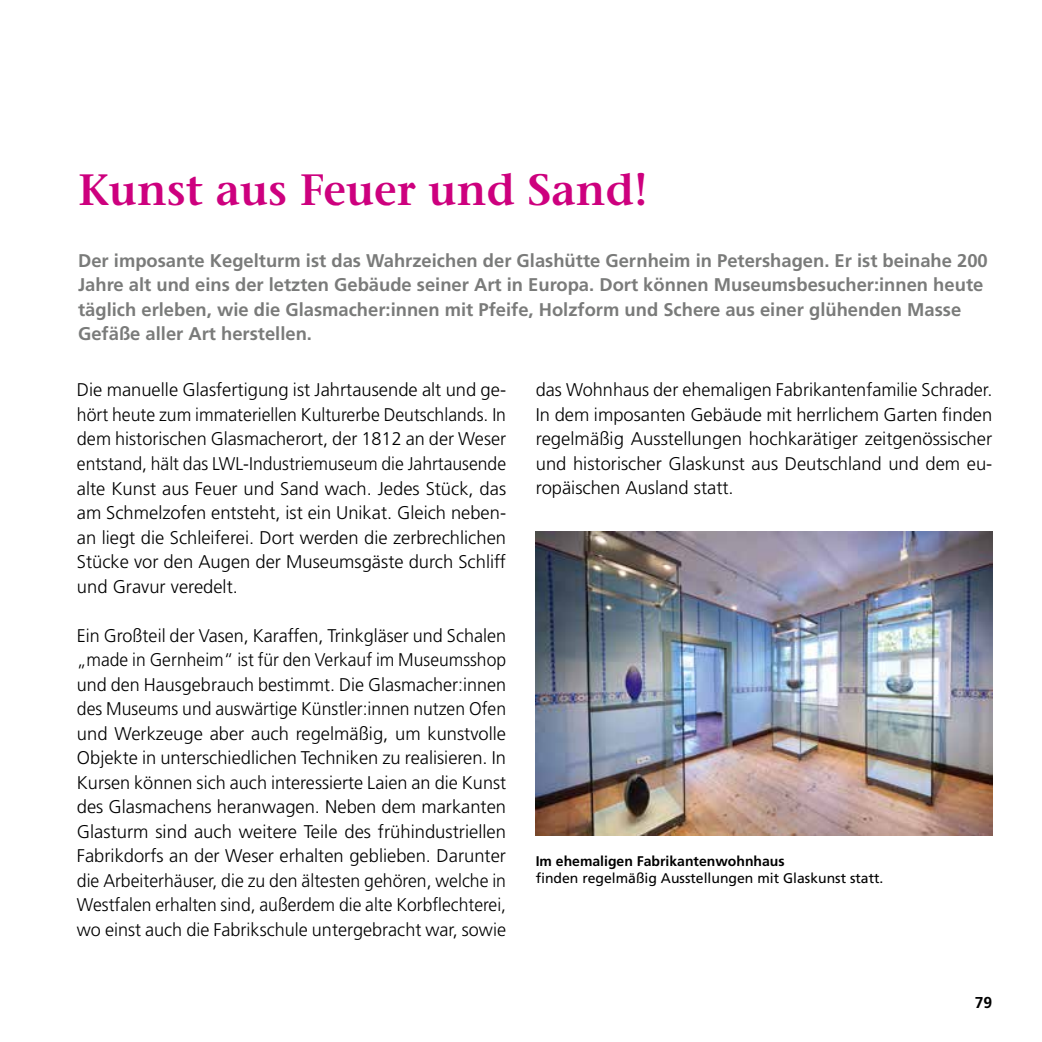
<style>
.page{position:relative;width:1042px;height:1042px;background:#fff}
.page>*{position:absolute;margin:0;border:0;box-sizing:border-box;transform-origin:0 0}
.t1{font:600 43.75px "Stone Serif";color:#cd007e}
.t2{font:300 18.38px/24.5px "Frutiger";color:#000;text-align:justify}
.t3{font:700 18.38px/24.5px "Frutiger";color:#7a7b7a}
.t4{font:700 15.75px "Frutiger";color:#000}
.t5{font:14px "Frutiger";color:#000}
.t6{font:700 14px "Frutiger";color:#000}
</style>
<div class="page">
<img style="left:536px;top:531px;width:456px;height:304px">
<h1 class="t1" style="left:78px;top:162px;width:571px">Kunst aus Feuer und Sand!</h1>
<p class="t3" style="left:78px;top:248px;width:911px">Der imposante Kegelturm ist das Wahrzeichen der Glashütte Gernheim in Petershagen. Er ist beinahe 200<br>Jahre alt und eins der letzten Gebäude seiner Art in Europa. Dort können Museumsbesucher:innen heute täglich erleben, wie die Glasmacher:innen mit Pfeife, Holzform und Schere aus einer glühenden Masse Gefäße aller Art herstellen.</p>
<p class="t2" style="left:77px;top:378px;width:431px">Die manuelle Glasfertigung ist Jahrtausende alt und ge&shy;hört heute zum immateriellen Kulturerbe Deutschlands. In dem historischen Glasmacherort, der 1812 an der Weser entstand, hält das LWL-Industriemuseum die Jahrtausende alte Kunst aus Feuer und Sand wach. Jedes Stück, das am Schmelzofen entsteht, ist ein Unikat. Gleich neben&shy;an liegt die Schleiferei. Dort werden die zerbrechlichen Stücke vor den Augen der Museumsgäste durch Schliff und Gravur veredelt.</p>
<p class="t2" style="left:77px;top:623px;width:431px">Ein Großteil der Vasen, Karaffen, Trinkgläser und Schalen „made in Gernheim“ ist für den Verkauf im Museumsshop und den Hausgebrauch bestimmt. Die Glasmacher:innen des Museums und auswärtige Künstler:innen nutzen Ofen und Werkzeuge aber auch regelmäßig, um kunstvolle Objekte in unterschiedlichen Techniken zu realisieren. In Kursen können sich auch interessierte Laien an die Kunst des Glasmachens heranwagen. Neben dem markanten Glasturm sind auch weitere Teile des frühindustriellen Fabrikdorfs an der Weser erhalten geblieben. Darunter die Arbeiterhäuser, die zu den ältesten gehören, welche in Westfalen erhalten sind, außerdem die alte Korbflechterei, wo einst auch die Fabrikschule untergebracht war, sowie</p>
<p class="t2" style="left:536px;top:378px;width:458px">das Wohnhaus der ehemaligen Fabrikantenfamilie Schrader.<br>In dem imposanten Gebäude mit herrlichem Garten finden regelmäßig Ausstellungen hochkarätiger zeitgenössischer und historischer Glaskunst aus Deutschland und dem eu&shy;ropäischen Ausland statt.</p>
<p class="t6" style="left:536px;top:852px;width:250px">Im ehemaligen Fabrikantenwohnhaus</p>
<p class="t5" style="left:536px;top:870px;width:349px">finden regelmäßig Ausstellungen mit Glaskunst statt.</p>
<p class="t4" style="left:975px;top:993px;width:19px">79</p>
</div>
